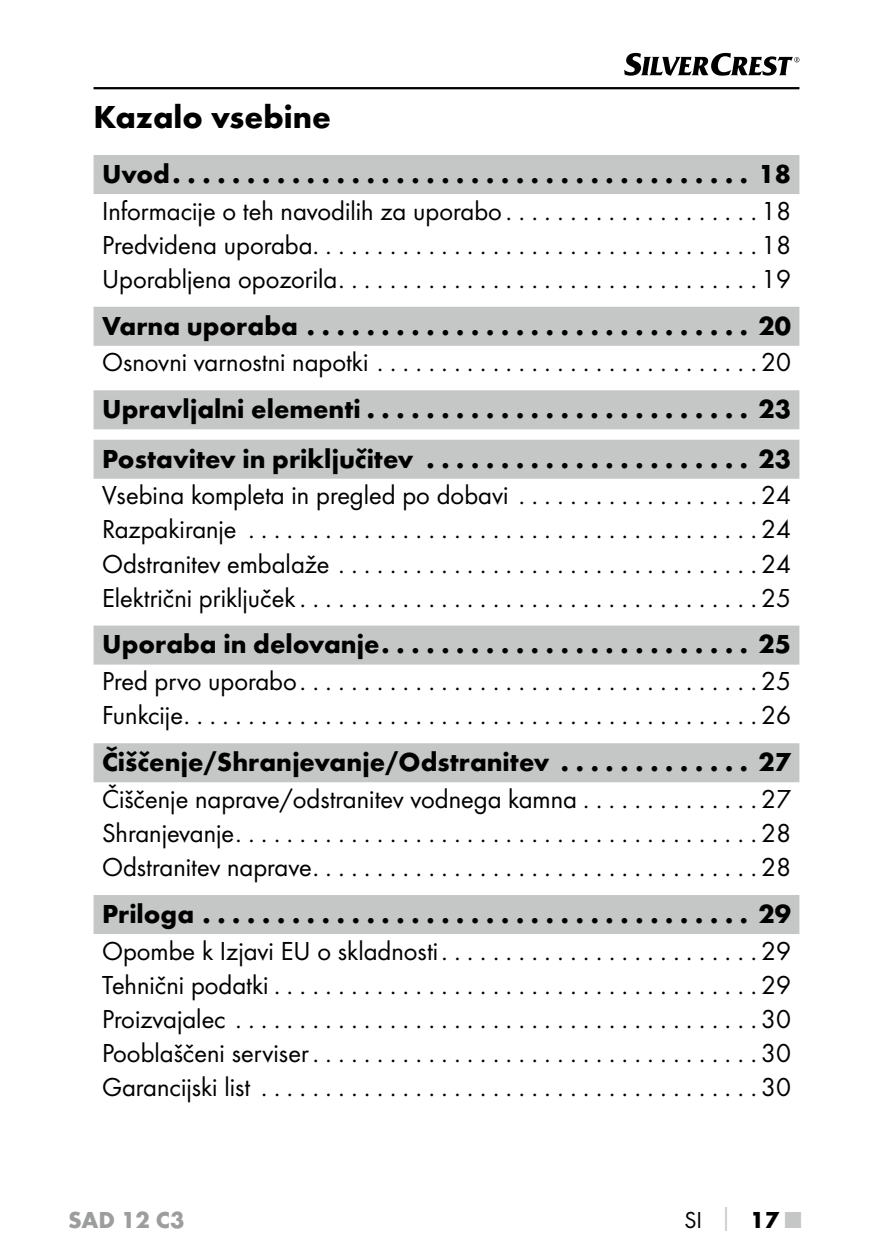
<style>
.page{position:relative;width:893px;height:1259px;background:#fff}
.page>*{position:absolute;margin:0;border:0;box-sizing:border-box;transform-origin:0 0}
.t1{font:700 33px "Futura";color:#000}
.t2{font:27px/34.2px "Futura Boo";color:#000;text-align:justify}
.t3{font:700 27px/49.5px "Futura";color:#000}
.t4{font:700 24px "Futura";color:#9c9d9d}
.t5{font:24px "Futura Boo";color:#000}
.s1{font-family:"Futura";font-weight:700;color:#c5c6c6}
.s2{font-family:"Futura";font-weight:700}
</style>
<div class="page">
<hr style="left:94px;top:87px;width:705px;height:2px;background:#000">
<svg style="left:624px;top:53px;width:175px;height:23px"></svg>
<div style="left:94px;top:155px;width:705px;height:39px;background:#c5c6c6"></div>
<div style="left:94px;top:307px;width:705px;height:39px;background:#c5c6c6"></div>
<div style="left:94px;top:390px;width:705px;height:39px;background:#c5c6c6"></div>
<div style="left:94px;top:440px;width:705px;height:39px;background:#c5c6c6"></div>
<div style="left:94px;top:625px;width:705px;height:39px;background:#c5c6c6"></div>
<div style="left:94px;top:743px;width:705px;height:39px;background:#c5c6c6"></div>
<div style="left:94px;top:895px;width:705px;height:39px;background:#c5c6c6"></div>
<p class="t1" style="left:94px;top:97px;width:239px">Kazalo vsebine</p>
<p class="t3" style="left:102px;top:149px;width:690px">Uvod . . . . . . . . . . . . . . . . . . . . . . . . . . . . . . . . . . . . . . . 18</p>
<p class="t2" style="left:102px;top:193px;width:690px">Informacije o teh navodilih za uporabo . . . . . . . . . . . . . . . . . . . 18<br>Predvidena uporaba . . . . . . . . . . . . . . . . . . . . . . . . . . . . . . . . . . 18<br>Uporabljena opozorila . . . . . . . . . . . . . . . . . . . . . . . . . . . . . . . . 19</p>
<p class="t3" style="left:102px;top:300px;width:690px">Varna uporaba . . . . . . . . . . . . . . . . . . . . . . . . . . . . . . 20</p>
<p class="t2" style="left:102px;top:345px;width:690px">Osnovni varnostni napotki . . . . . . . . . . . . . . . . . . . . . . . . . . . . . 20</p>
<p class="t3" style="left:102px;top:384px;width:690px">Upravljalni elementi . . . . . . . . . . . . . . . . . . . . . . . . . . 23<br>Postavitev in priključitev . . . . . . . . . . . . . . . . . . . . . . 23</p>
<p class="t2" style="left:102px;top:478px;width:690px">Vsebina kompleta in pregled po dobavi . . . . . . . . . . . . . . . . . . 24<br>Razpakiranje . . . . . . . . . . . . . . . . . . . . . . . . . . . . . . . . . . . . . . . 24<br>Odstranitev embalaže . . . . . . . . . . . . . . . . . . . . . . . . . . . . . . . . 24<br>Električni priključek . . . . . . . . . . . . . . . . . . . . . . . . . . . . . . . . . . . 25</p>
<p class="t3" style="left:102px;top:619px;width:690px">Uporaba in delovanje . . . . . . . . . . . . . . . . . . . . . . . . . 25</p>
<p class="t2" style="left:102px;top:664px;width:690px">Pred prvo uporabo . . . . . . . . . . . . . . . . . . . . . . . . . . . . . . . . . . . 25<br>Funkcije . . . . . . . . . . . . . . . . . . . . . . . . . . . . . . . . . . . . . . . . . . . . 26</p>
<p class="t3" style="left:102px;top:737px;width:690px">Čiščenje/Shranjevanje/Odstranitev . . . . . . . . . . . . . 27</p>
<p class="t2" style="left:102px;top:781px;width:690px">Čiščenje naprave/odstranitev vodnega kamna . . . . . . . . . . . . . 27<br>Shranjevanje . . . . . . . . . . . . . . . . . . . . . . . . . . . . . . . . . . . . . . . . 28<br>Odstranitev naprave . . . . . . . . . . . . . . . . . . . . . . . . . . . . . . . . . . 28</p>
<p class="t3" style="left:102px;top:888px;width:690px">Priloga . . . . . . . . . . . . . . . . . . . . . . . . . . . . . . . . . . . . . 29</p>
<p class="t2" style="left:102px;top:933px;width:690px">Opombe k Izjavi EU o skladnosti . . . . . . . . . . . . . . . . . . . . . . . . 29<br>Tehnični podatki . . . . . . . . . . . . . . . . . . . . . . . . . . . . . . . . . . . . . 29<br>Proizvajalec . . . . . . . . . . . . . . . . . . . . . . . . . . . . . . . . . . . . . . . . 30<br>Pooblaščeni serviser . . . . . . . . . . . . . . . . . . . . . . . . . . . . . . . . . . 30<br>Garancijski list . . . . . . . . . . . . . . . . . . . . . . . . . . . . . . . . . . . . . . 30</p>
<p class="t4" style="left:68px;top:1205px;width:118px">SAD 12 C3</p>
<p class="t5" style="left:685px;top:1206px;width:118px">SI <span class="s1">│</span> <span class="s2">17</span> <span class="s1">■</span></p>
</div>
